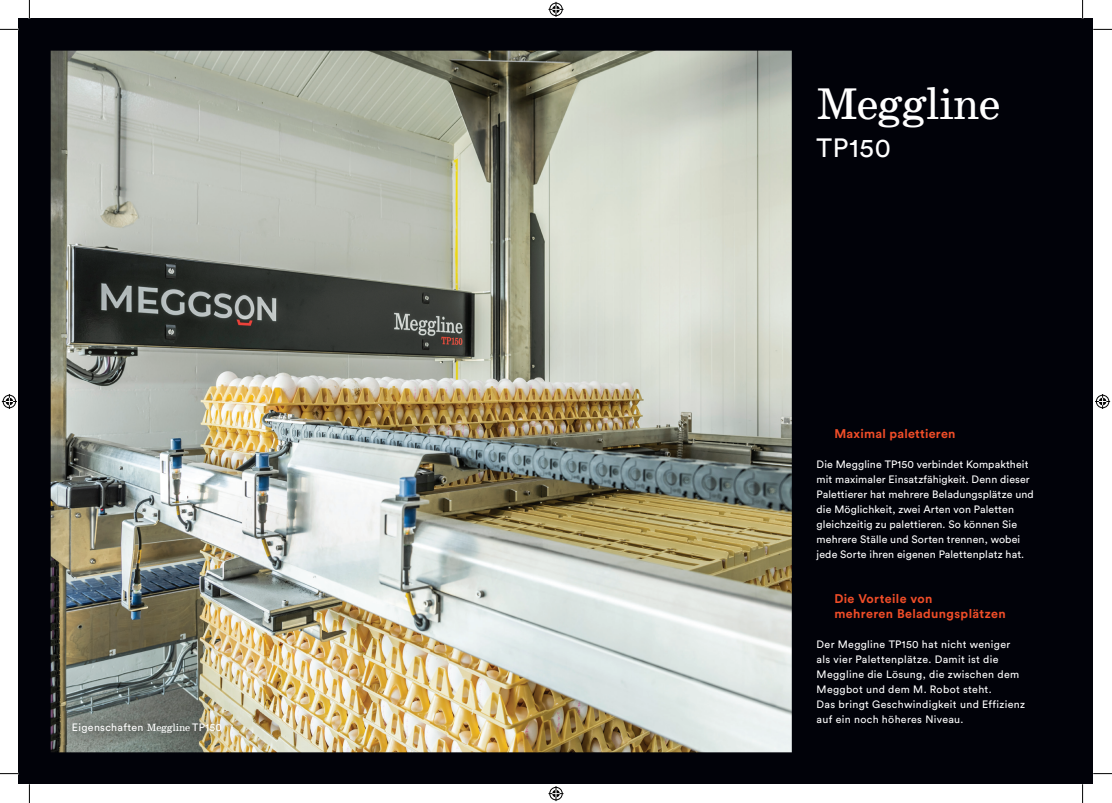
<style>
.page{position:relative;width:1112px;height:803px;background:#fff}
.page>*{position:absolute;margin:0;border:0;box-sizing:border-box;transform-origin:0 0}
.t1{font:45px "School";letter-spacing:-.03em;color:#fff}
.t2{font:26.25px "Circular Std";letter-spacing:.03em;color:#fff}
.t3{font:700 12.5px/15px "Circular Std";letter-spacing:.03em;color:#f04d28}
.t4{font:10.62px/15px "Circular Std";letter-spacing:.01em;color:#fff}
.t5{font:10.62px/15px "Circular Std";letter-spacing:.03em;color:#fff}
.s1{font-family:"School"}
</style>
<div class="page">
<div style="left:19px;top:19px;width:1073px;height:765px;background:#010209"></div>
<img style="left:51px;top:51px;width:740px;height:701px">
<img style="left:61px;top:712px;width:171px;height:32px">
<svg style="left:0;top:29px;width:19px;height:1px"></svg>
<svg style="left:1092px;top:29px;width:19px;height:1px"></svg>
<svg style="left:0;top:773px;width:19px;height:1px"></svg>
<svg style="left:1092px;top:773px;width:19px;height:1px"></svg>
<svg style="left:29px;top:0;width:1px;height:19px"></svg>
<svg style="left:29px;top:784px;width:1px;height:19px"></svg>
<svg style="left:1081px;top:0;width:2px;height:19px"></svg>
<svg style="left:1082px;top:784px;width:1px;height:19px"></svg>
<svg style="left:548px;top:2px;width:15px;height:15px"></svg>
<svg style="left:548px;top:786px;width:15px;height:15px"></svg>
<svg style="left:2px;top:394px;width:15px;height:15px"></svg>
<svg style="left:1095px;top:394px;width:14px;height:15px"></svg>
<p class="t5" style="left:72px;top:719px;width:152px">Eigenschaften <span class="s1">Meggline</span> TP150</p>
<h1 class="t1" style="left:816px;top:77px;width:185px">Meggline</h1>
<h2 class="t2" style="left:816px;top:132px;width:76px">TP150</h2>
<p class="t3" style="left:834px;top:426px;width:123px">Maximal palettieren</p>
<p class="t4" style="left:816px;top:457px;width:219px">Die Meggline TP150 verbindet Kompaktheit mit maximaler Einsatzfähigkeit. Denn dieser Palettierer hat mehrere Beladungsplätze und die Möglichkeit, zwei Arten von Paletten gleichzeitig zu palettieren. So können Sie mehrere Ställe und Sorten trennen, wobei jede Sorte ihren eigenen Palettenplatz hat.</p>
<p class="t3" style="left:834px;top:591px;width:173px">Die Vorteile von<br>mehreren Beladungsplätzen</p>
<p class="t5" style="left:816px;top:637px;width:210px">Der Meggline TP150 hat nicht weniger als vier Palettenplätze. Damit ist die Meggline die Lösung, die zwischen dem Meggbot und dem M. Robot steht.<br>Das bringt Geschwindigkeit und Effizienz auf ein noch höheres Niveau.</p>
</div>
